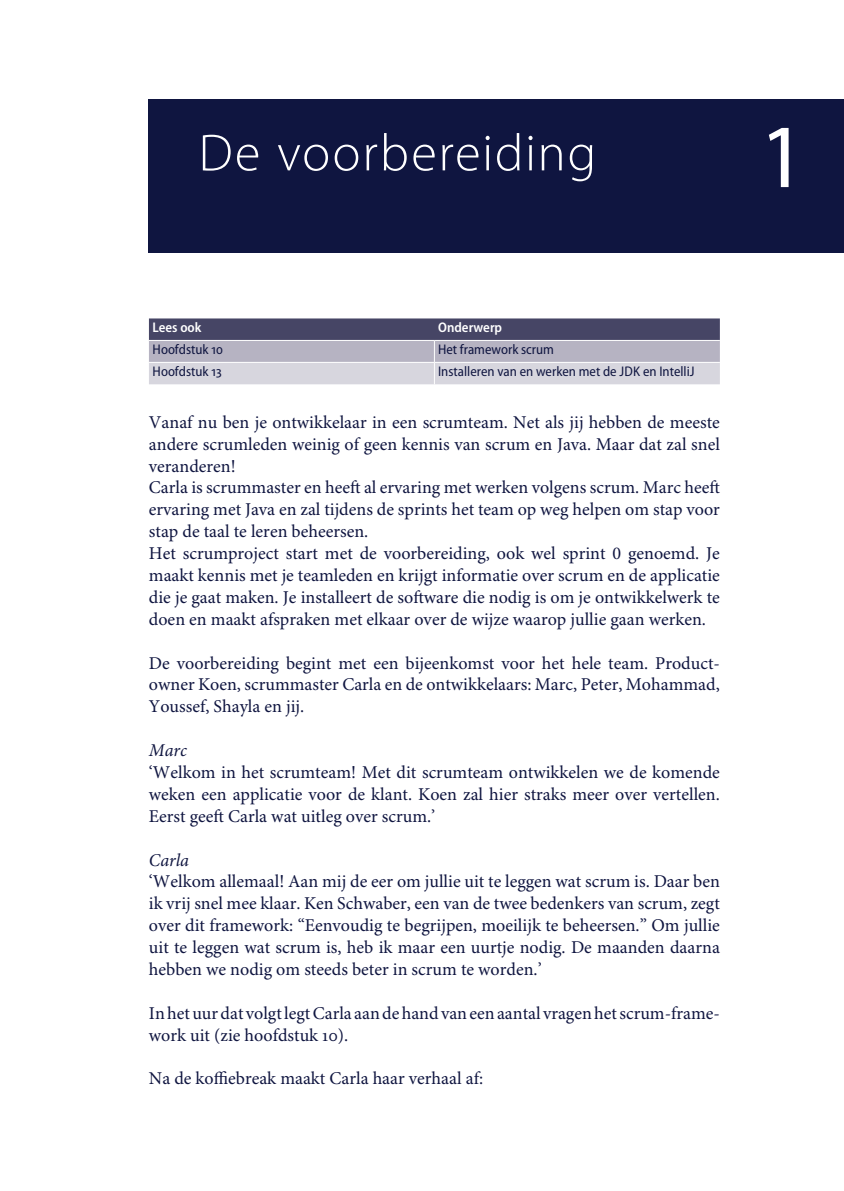
<style>
.page{position:relative;width:844px;height:1191px;background:#fff}
.page>*{position:absolute;margin:0;border:0;box-sizing:border-box;transform-origin:0 0}
.t1{font:91px "Myriad Pro";color:#fff}
.t2{font:300 52.5px "Myriad Pro";letter-spacing:.035em;color:#fff}
.t3{font:18.03px/21.9px "Minion Pro";color:#0f1540;text-align:justify}
.t4{font:italic 18.03px "Minion Pro";color:#0f1540}
.t5{font:semi-condensed 14px "Myriad Pro";color:#0f1540}
.t6{font:600 semi-condensed 14px "Myriad Pro";color:#fff}
</style>
<div class="page">
<div style="left:149px;top:100px;width:694px;height:153px;background:#0f1540"></div>
<svg style="left:149px;top:318px;width:570px;height:66px;background:#9f9daf"></svg>
<h2 class="t2" style="left:198px;top:124px;width:399px">De voorbereiding</h2>
<h1 class="t1" style="left:766px;top:107px;width:31px">1</h1>
<p class="t6" style="left:153px;top:319px;width:50px">Lees ook</p>
<p class="t6" style="left:438px;top:319px;width:65px">Onderwerp</p>
<p class="t5" style="left:153px;top:341px;width:72px">Hoofdstuk 10</p>
<p class="t5" style="left:438px;top:341px;width:117px">Het framework scrum</p>
<p class="t5" style="left:153px;top:363px;width:70px">Hoofdstuk 13</p>
<p class="t5" style="left:438px;top:363px;width:258px">Installeren van en werken met de JDK en IntelliJ</p>
<p class="t3" style="left:149px;top:412px;width:572px;text-align:left">Vanaf nu ben je ontwikkelaar in een scrumteam. Net als jij hebben de meeste andere scrumleden weinig of geen kennis van scrum en Java. Maar dat zal snel veranderen!<br>Carla is scrummaster en heeft al ervaring met werken volgens scrum. Marc heeft ervaring met Java en zal tijdens de sprints het team op weg helpen om stap voor stap de taal te leren beheersen.<br>Het scrumproject start met de voorbereiding, ook wel sprint 0 genoemd. Je maakt kennis met je teamleden en krijgt informatie over scrum en de applicatie die je gaat maken. Je installeert de software die nodig is om je ontwikkelwerk te doen en maakt afspraken met elkaar over de wijze waarop jullie gaan werken.</p>
<p class="t3" style="left:149px;top:652px;width:572px">De voorbereiding begint met een bijeenkomst voor het hele team. Product&shy;owner Koen, scrummaster Carla en de ontwikkelaars: Marc, Peter, Mohammad, Youssef, Shayla en jij.</p>
<p class="t4" style="left:149px;top:739px;width:40px">Marc</p>
<p class="t3" style="left:149px;top:762px;width:572px">‘Welkom in het scrumteam! Met dit scrumteam ontwikkelen we de komende weken een applicatie voor de klant. Koen zal hier straks meer over vertellen.<br>Eerst geeft Carla wat uitleg over scrum.’</p>
<p class="t4" style="left:149px;top:849px;width:42px">Carla</p>
<p class="t3" style="left:149px;top:871px;width:572px">‘Welkom allemaal! Aan mij de eer om jullie uit te leggen wat scrum is. Daar ben ik vrij snel mee klaar. Ken Schwaber, een van de twee bedenkers van scrum, zegt over dit framework: “Eenvoudig te begrijpen, moeilijk te beheersen.” Om jullie uit te leggen wat scrum is, heb ik maar een uurtje nodig. De maanden daarna hebben we nodig om steeds beter in scrum te worden.’</p>
<p class="t3" style="left:149px;top:1003px;width:572px">In het uur dat volgt legt Carla aan de hand van een aantal vragen het scrum-frame&shy;work uit (zie hoofdstuk 10).</p>
<p class="t3" style="left:149px;top:1068px;width:335px">Na de koffiebreak maakt Carla haar verhaal af:</p>
</div>
